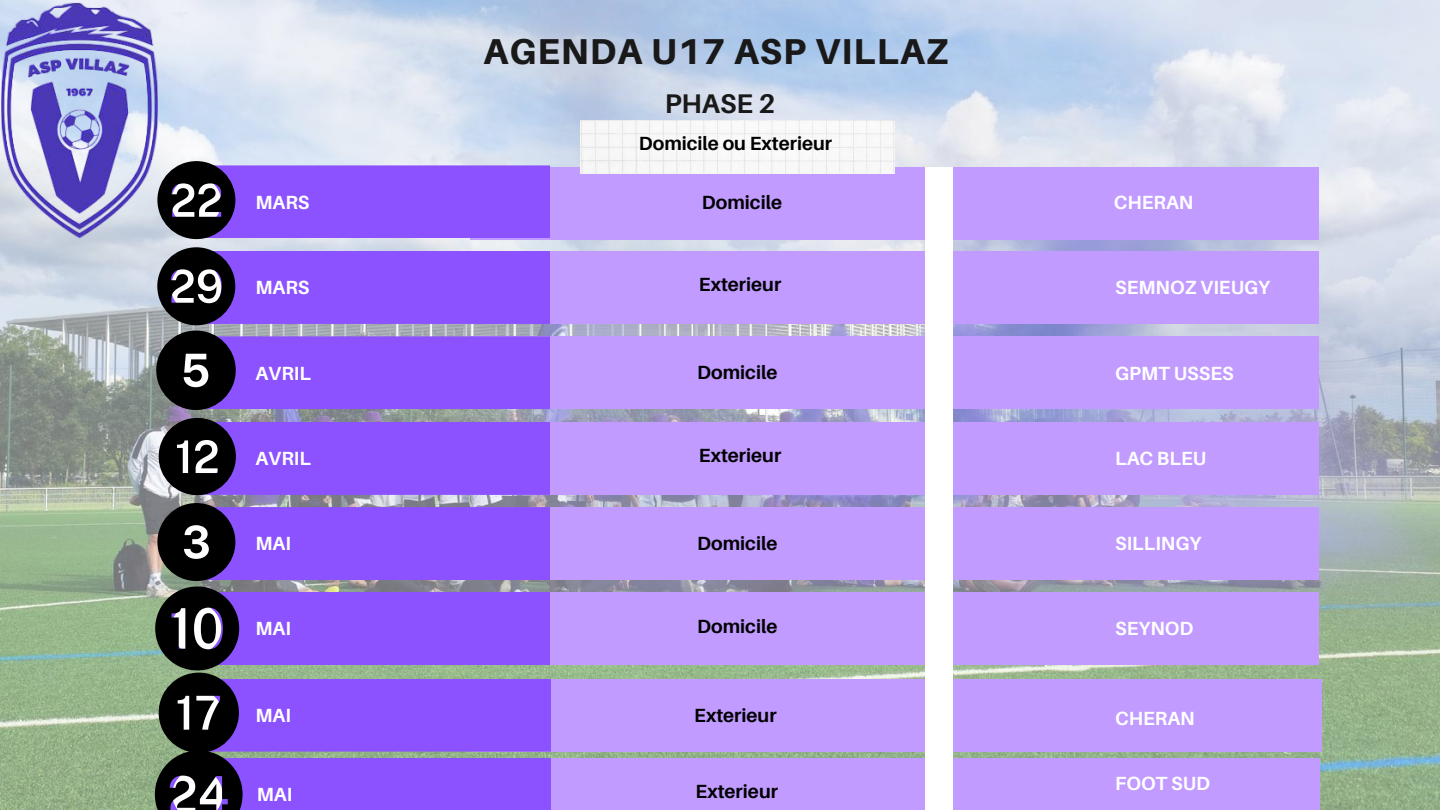
<style>
.page{position:relative;width:1440px;height:810px;background:#fff}
.page>*{position:absolute;margin:0;border:0;box-sizing:border-box;transform-origin:0 0}
.t1{font:800 36px "Aileron";letter-spacing:.03em;color:#191919}
.t2{font:700 27px "Aileron";color:#191919}
.t3{font:700 19.1px "Aileron";color:#fff}
.t4{font:700 19.1px "Aileron";color:#000}
</style>
<div class="page">
<img style="left:1px;top:0;width:1439px;height:809px">
<div style="left:470px;top:168px;width:849px;height:72px;background:#c19bff"></div>
<div style="left:470px;top:251px;width:849px;height:73px;background:#c19bff"></div>
<div style="left:471px;top:758px;width:849px;height:52px;background:#c19bff"></div>
<div style="left:470px;top:336px;width:849px;height:73px;background:#c19bff"></div>
<div style="left:473px;top:680px;width:849px;height:72px;background:#c19bff"></div>
<div style="left:470px;top:422px;width:849px;height:73px;background:#c19bff"></div>
<div style="left:470px;top:507px;width:849px;height:73px;background:#c19bff"></div>
<div style="left:470px;top:592px;width:849px;height:73px;background:#c19bff"></div>
<img style="left:1px;top:3px;width:156px;height:235px">
<img style="left:581px;top:121px;width:313px;height:52px">
<svg style="left:157px;top:161px;width:393px;height:78px;background:#8357dc"></svg>
<svg style="left:157px;top:247px;width:393px;height:78px;background:#8155db"></svg>
<svg style="left:156px;top:331px;width:394px;height:79px;background:#7b50d2"></svg>
<svg style="left:159px;top:418px;width:391px;height:77px;background:#7c4fd6"></svg>
<div style="left:925px;top:168px;width:28px;height:642px;background:#fff"></div>
<svg style="left:155px;top:503px;width:396px;height:307px;background:#7c55cc"></svg>
<h1 class="t1" style="left:483px;top:31px;width:467px">AGENDA U17 ASP VILLAZ</h1>
<h2 class="t2" style="left:665px;top:88px;width:112px">PHASE 2</h2>
<p class="t4" style="left:639px;top:132px;width:195px">Domicile ou Exterieur</p>
<p class="t3" style="left:255px;top:191px;width:56px">MARS</p>
<p class="t4" style="left:702px;top:191px;width:82px">Domicile</p>
<p class="t3" style="left:1114px;top:191px;width:81px">CHERAN</p>
<p class="t3" style="left:255px;top:277px;width:56px">MARS</p>
<p class="t4" style="left:699px;top:274px;width:84px">Exterieur</p>
<p class="t3" style="left:1115px;top:277px;width:156px">SEMNOZ VIEUGY</p>
<p class="t3" style="left:255px;top:362px;width:57px">AVRIL</p>
<p class="t4" style="left:697px;top:362px;width:82px">Domicile</p>
<p class="t3" style="left:1115px;top:362px;width:120px">GPMT USSES</p>
<p class="t3" style="left:255px;top:448px;width:57px">AVRIL</p>
<p class="t4" style="left:699px;top:445px;width:84px">Exterieur</p>
<p class="t3" style="left:1115px;top:448px;width:93px">LAC BLEU</p>
<p class="t3" style="left:255px;top:533px;width:37px">MAI</p>
<p class="t4" style="left:697px;top:533px;width:82px">Domicile</p>
<p class="t3" style="left:1115px;top:533px;width:88px">SILLINGY</p>
<p class="t3" style="left:255px;top:618px;width:37px">MAI</p>
<p class="t4" style="left:697px;top:615px;width:82px">Domicile</p>
<p class="t3" style="left:1115px;top:618px;width:80px">SEYNOD</p>
<p class="t3" style="left:255px;top:705px;width:37px">MAI</p>
<p class="t4" style="left:694px;top:705px;width:84px">Exterieur</p>
<p class="t3" style="left:1115px;top:707px;width:81px">CHERAN</p>
<p class="t3" style="left:257px;top:784px;width:37px">MAI</p>
<p class="t4" style="left:696px;top:781px;width:84px">Exterieur</p>
<p class="t3" style="left:1115px;top:772px;width:80px">SEYNOD</p>
<p class="t3" style="left:1115px;top:772px;width:97px">FOOT SUD</p>
</div>
